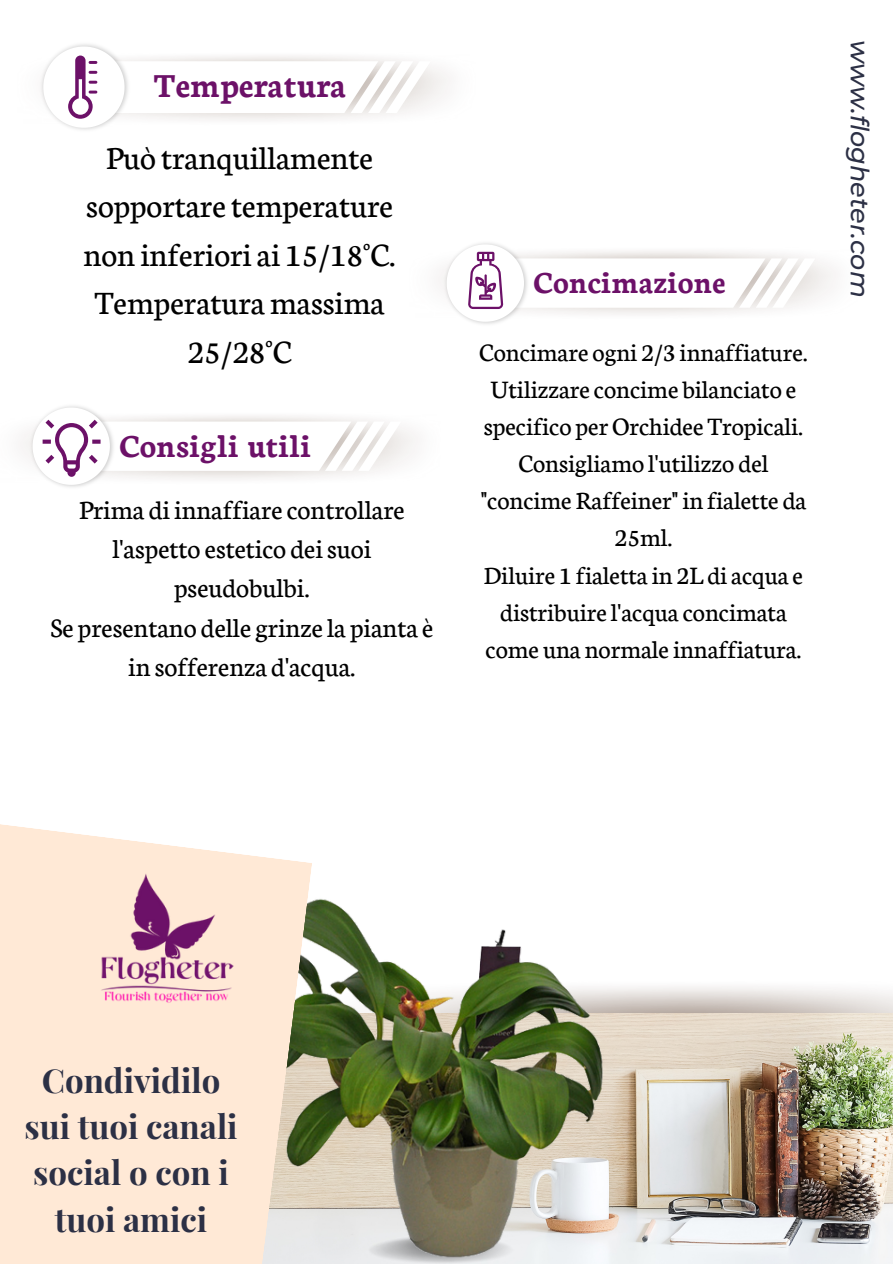
<style>
.page{position:relative;width:893px;height:1264px;background:#fff}
.page>*{position:absolute;margin:0;border:0;box-sizing:border-box;transform-origin:0 0}
.t1{font:700 35.85px "Neuton";color:#6c1168}
.t2{font:34.65px/48.4px "Neuton";color:#000;text-align:center}
.t3{font:700 34.05px "Neuton";color:#6c1168}
.t4{font:700 33px/46.2px "Playfair Display";color:#2c3045;text-align:center}
.t5{font:700 32.55px "Neuton";color:#6c1168}
.t6{font:28.5px/39.3px "Neuton";color:#000;text-align:center}
.t7{font:26.7px/37.2px "Neuton";color:#000;text-align:center}
.t8{font:italic 500 25.5px "Montserrat";color:#2c3045}
</style>
<div class="page">
<img style="left:614px;top:1013px;width:278px;height:250px">
<img style="left:312px;top:899px;width:302px;height:364px">
<svg style="left:0;top:824px;width:312px;height:439px;fill:#ffe9d6"></svg>
<img style="left:59px;top:837px;width:213px;height:212px">
<svg style="left:33px;top:407px;width:368px;height:78px"></svg>
<svg style="left:446px;top:244px;width:369px;height:78px"></svg>
<svg style="left:43px;top:46px;width:387px;height:82px"></svg>
<h3 class="t1" style="left:153px;top:60px;width:194px">Temperatura</h3>
<p class="t2" style="left:83px;top:131px;width:314px">Può tranquillamente sopportaretemperature non inferiori ai 15/18°C.<br>Temperaturamassima<br>25/28°C</p>
<p class="t3" style="left:119px;top:422px;width:193px">Consigli utili</p>
<h1 class="t6" style="left:50px;top:487px;width:384px">Prima di innaffiarecontrollare l'aspetto estetico deisuoi pseudobulbi.<br>Se presentano delle grinzela pianta è in sofferenza d'acqua.</h1>
<h3 class="t5" style="left:533px;top:259px;width:193px">Concimazione</h3>
<p class="t7" style="left:479px;top:331px;width:330px">Concimare ogni 2/3 innaffiature.<br>Utilizzareconcime bilanciato e specifico perOrchidee Tropicali.<br>Consigliamo l'utilizzo del "concime Raffeiner" in fialette da<br>25ml.<br>Diluire 1 fialetta in 2L di acqua e distribuirel'acqua concimata come una normaleinnaffiatura.</p>
<p class="t8" style="left:875px;top:40px;width:259px;rotate:90deg">www.flogheter.com</p>
<h1 class="t4" style="left:24px;top:1056px;width:215px">Condividilo sui tuoi canali social o con i tuoi amici</h1>
</div>
